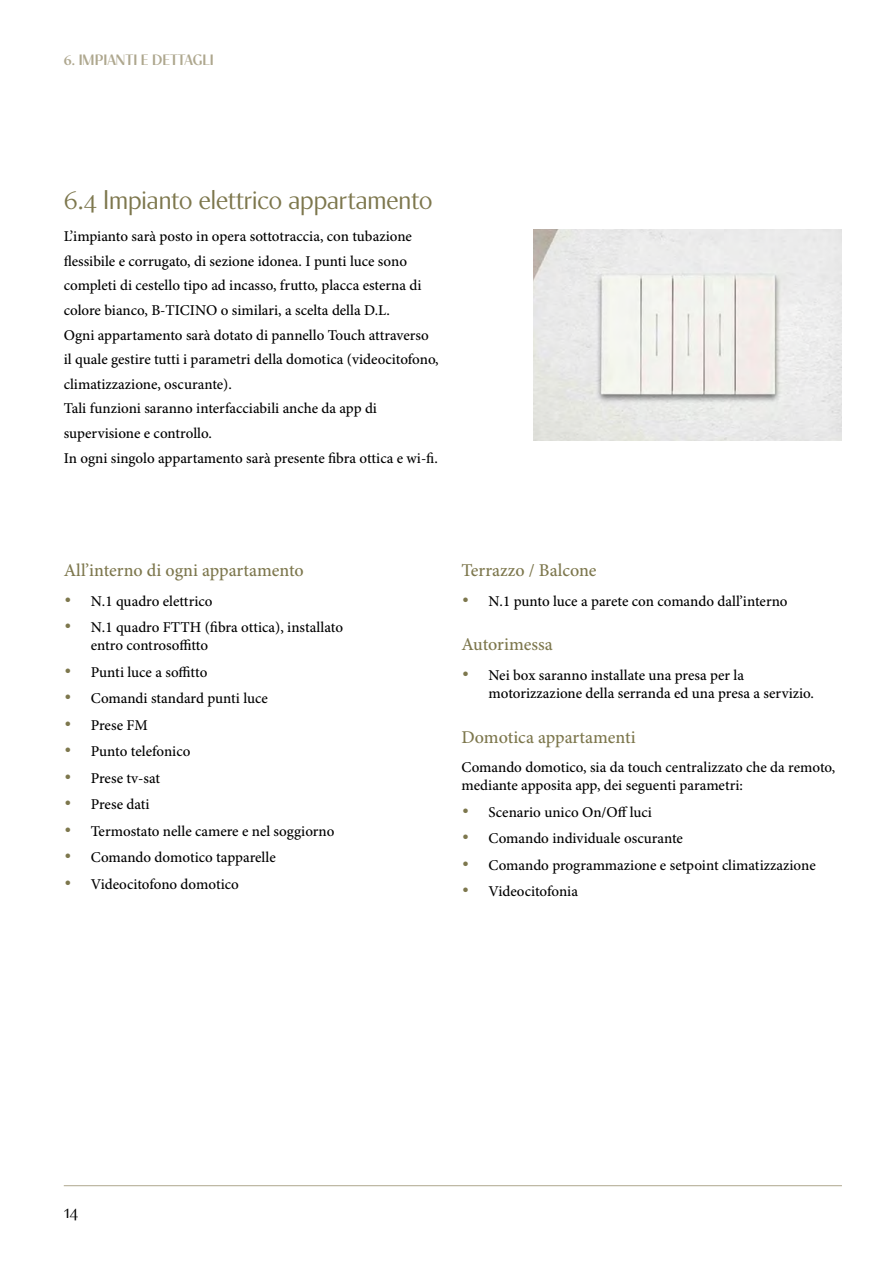
<style>
.page{position:relative;width:893px;height:1263px;background:#fff}
.page>*{position:absolute;margin:0;border:0;box-sizing:border-box;transform-origin:0 0}
.t1{font:300 27px "Contralto Small";color:#7d774d}
.t2{font:500 18px "Minion Pro";color:#7d774d}
.t3{font:300 18px "Contralto Small";color:#000}
.t4{font:500 15px/24.6px "Minion Pro";color:#000}
.t5{font:600 15px "Contralto Small";color:#aea78e}
.s1{font-family:"Contralto Small";font-weight:300;font-style:italic;font-size:27px;color:#7d774d}
</style>
<div class="page">
<hr style="left:64px;top:1185px;width:778px;height:1px;background:#aea78e">
<img style="left:534px;top:229px;width:308px;height:211px">
<p class="t5" style="left:64px;top:48px;width:152px">6. IMPIANTI E DETTAGLI</p>
<h1 class="t1" style="left:64px;top:179px;width:370px">6.4 Impianto elettrico appartamento</h1>
<p class="t4" style="left:64px;top:225px;width:376px">L’impianto sarà posto in opera sottotraccia, con tubazione flessibile e corrugato, di sezione idonea. I punti luce sono completi di cestello tipo ad incasso, frutto, placca esterna di colore bianco, B-TICINO o similari, a scelta della D.L.<br>Ogni appartamento sarà dotato di pannello Touch attraverso il quale gestire tutti i parametri della domotica (videocitofono, climatizzazione, oscurante).<br>Tali funzioni saranno interfacciabili anche da app di supervisione e controllo.<br>In ogni singolo appartamento sarà presente fibra ottica e wi-fi.</p>
<p class="t2" style="left:64px;top:559px;width:241px">All’interno di ogni appartamento</p>
<p class="t4" style="left:64px;top:589px;width:150px"><span class="s1">•</span> N.1 quadro elettrico</p>
<p class="t4" style="left:91px;top:619px;width:254px;line-height:18px;text-indent:-27px"><span class="s1">•</span> N.1 quadro FTTH (fibra ottica), installato entro controsoffitto</p>
<p class="t4" style="left:64px;top:660px;width:145px"><span class="s1">•</span> Punti luce a soffitto</p>
<p class="t4" style="left:64px;top:687px;width:206px"><span class="s1">•</span> Comandi standard punti luce</p>
<p class="t4" style="left:64px;top:713px;width:86px"><span class="s1">•</span> Prese FM</p>
<p class="t4" style="left:64px;top:740px;width:128px"><span class="s1">•</span> Punto telefonico</p>
<p class="t4" style="left:64px;top:766px;width:98px"><span class="s1">•</span> Prese tv-sat</p>
<p class="t4" style="left:64px;top:793px;width:87px"><span class="s1">•</span> Prese dati</p>
<p class="t4" style="left:64px;top:819px;width:272px"><span class="s1">•</span> Termostato nelle camere e nel soggiorno</p>
<p class="t4" style="left:64px;top:846px;width:213px"><span class="s1">•</span> Comando domotico tapparelle</p>
<p class="t4" style="left:64px;top:872px;width:177px"><span class="s1">•</span> Videocitofono domotico</p>
<p class="t2" style="left:461px;top:559px;width:137px">Terrazzo / Balcone</p>
<p class="t4" style="left:461px;top:589px;width:328px"><span class="s1">•</span> N.1 punto luce a parete con comando dall’interno</p>
<p class="t2" style="left:461px;top:634px;width:93px">Autorimessa</p>
<p class="t4" style="left:488px;top:667px;width:327px;line-height:18px;text-indent:-27px"><span class="s1">•</span> Nei box saranno installate una presa per la motorizzazione della serranda ed una presa a servizio.</p>
<p class="t2" style="left:461px;top:726px;width:176px">Domotica appartamenti</p>
<p class="t4" style="left:461px;top:759px;width:375px;line-height:18px">Comando domotico, sia da touch centralizzato che da remoto, mediante apposita app, dei seguenti parametri:</p>
<p class="t4" style="left:461px;top:800px;width:192px"><span class="s1">•</span> Scenario unico On/Off luci</p>
<p class="t4" style="left:461px;top:827px;width:223px"><span class="s1">•</span> Comando individuale oscurante</p>
<p class="t4" style="left:461px;top:853px;width:356px"><span class="s1">•</span> Comando programmazione e setpoint climatizzazione</p>
<p class="t4" style="left:461px;top:880px;width:118px"><span class="s1">•</span> Videocitofonia</p>
<p class="t3" style="left:64px;top:1198px;width:16px">14</p>
</div>
